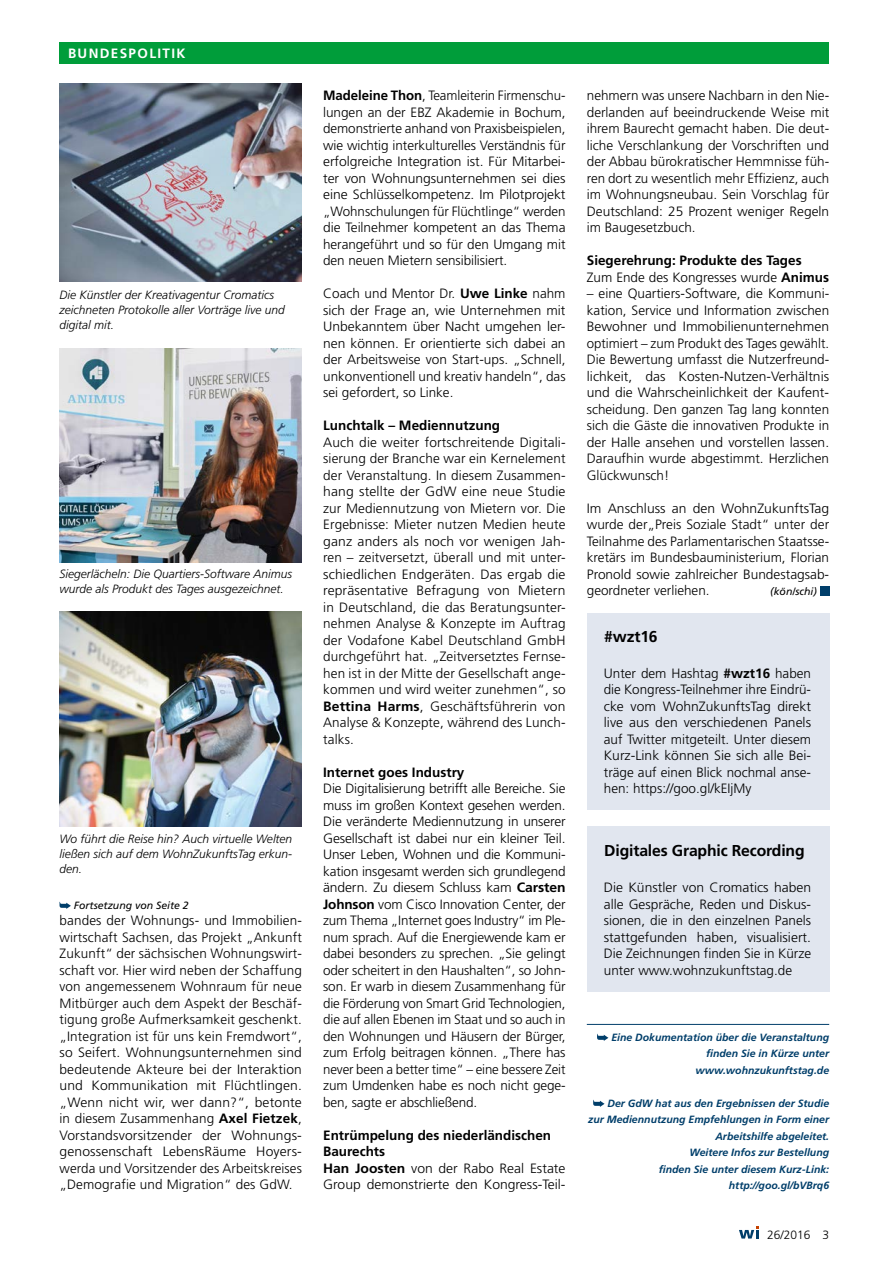
<style>
.page{position:relative;width:893px;height:1263px;background:#fff}
.page>*{position:absolute;margin:0;border:0;box-sizing:border-box;transform-origin:0 0}
.t1{font:700 15.75px "Frutiger";letter-spacing:-.01em;color:#000}
.t2{font:300 13.5px/16.5px "Frutiger";color:#000;text-align:justify}
.t3{font:700 13.5px/16.5px "Frutiger";color:#000}
.t4{font:700 13.5px "Frutiger";letter-spacing:.1em;color:#fff}
.t5{font:italic 300 12px/15px "Frutiger";color:#000}
.t6{font:300 12px "Frutiger";color:#000}
.t7{font:italic 700 10.5px/16.5px "Frutiger";color:#003e6a;text-align:right}
.t8{font:italic 10.5px "Frutiger";color:#000}
.s1{font-weight:700}
.s2{font-weight:300}
</style>
<div class="page">
<div style="left:60px;top:43px;width:769px;height:21px;background:#009d3a"></div>
<hr style="left:587px;top:1024px;width:242px;height:1px;background:#003e6a">
<div style="left:820px;top:586px;width:9px;height:9px;background:#003e6a"></div>
<svg style="left:597px;top:1034px;width:11px;height:7px"></svg>
<svg style="left:593px;top:1100px;width:12px;height:7px"></svg>
<img style="left:60px;top:348px;width:242px;height:214px">
<img style="left:60px;top:612px;width:242px;height:214px">
<svg style="left:60px;top:902px;width:11px;height:7px"></svg>
<div style="left:587px;top:613px;width:242px;height:197px;background:#e1e6ef"></div>
<div style="left:587px;top:826px;width:242px;height:165px;background:#e1e6ef"></div>
<img style="left:60px;top:83px;width:242px;height:198px">
<svg style="left:739px;top:1226px;width:20px;height:12px"></svg>
<p class="t4" style="left:68px;top:46px;width:119px">BUNDESPOLITIK</p>
<p class="t5" style="left:60px;top:288px;width:227px">Die Künstler der Kreativagentur Cromatics zeichneten Protokolle aller Vorträge live und digital mit.</p>
<p class="t5" style="left:60px;top:566px;width:234px">Siegerlächeln: Die Quartiers-Software Animus wurde als Produkt des Tages ausgezeichnet.</p>
<p class="t5" style="left:60px;top:832px;width:234px;text-align:justify">Wo führt die Reise hin? Auch virtuelle Welten ließen sich auf dem WohnZukunftsTag erkun&shy;den.</p>
<p class="t8" style="left:74px;top:899px;width:116px">Fortsetzung von Seite 2</p>
<p class="t2" style="left:60px;top:913px;width:244px">bandes der Wohnungs- und Immobilien&shy;wirtschaft Sachsen, das Projekt „Ankunft Zukunft“ der sächsischen Wohnungswirt&shy;schaft vor. Hier wird neben der Schaffung von angemessenem Wohnraum für neue Mitbürger auch dem Aspekt der Beschäf&shy;tigung große Aufmerksamkeit geschenkt. „Integration ist für uns kein Fremdwort“, so Seifert. Wohnungsunternehmen sind bedeutende Akteure bei der Interaktion und Kommunikation mit Flüchtlingen. „Wenn nicht wir, wer dann?“, betonte in diesem Zusammenhang <span class="s1">Axel Fietzek</span>, Vorstandsvorsitzender der Wohnungs&shy;genossenschaft LebensRäume Hoyers&shy;werda und Vorsitzender des Arbeitskreises „Demografie und Migration“ des GdW.</p>
<p class="t2" style="left:323px;top:88px;width:244px"><span class="s1">Madeleine Thon</span>, Teamleiterin Firmenschu&shy;lungen an der EBZ Akademie in Bochum, demonstrierte anhand von Praxisbeispielen, wie wichtig interkulturelles Verständnis für erfolgreiche Integration ist. Für Mitarbei&shy;ter von Wohnungsunternehmen sei dies eine Schlüsselkompetenz. Im Pilotprojekt „Wohnschulungen für Flüchtlinge“ werden die Teilnehmer kompetent an das Thema herangeführt und so für den Umgang mit den neuen Mietern sensibilisiert.</p>
<p class="t2" style="left:323px;top:286px;width:244px">Coach und Mentor Dr. <span class="s1">Uwe Linke</span> nahm sich der Frage an, wie Unternehmen mit Unbekanntem über Nacht umgehen ler&shy;nen können. Er orientierte sich dabei an der Arbeitsweise von Start-ups. „Schnell, unkonventionell und kreativ handeln“, das sei gefordert, so Linke.</p>
<p class="t3" style="left:323px;top:417px;width:179px">Lunchtalk – Mediennutzung</p>
<p class="t2" style="left:323px;top:434px;width:244px">Auch die weiter fortschreitende Digitali&shy;sierung der Branche war ein Kernelement der Veranstaltung. In diesem Zusammen&shy;hang stellte der GdW eine neue Studie zur Mediennutzung von Mietern vor. Die Ergebnisse: Mieter nutzen Medien heute ganz anders als noch vor wenigen Jah&shy;ren – zeitversetzt, überall und mit unter&shy;schiedlichen Endgeräten. Das ergab die repräsentative Befragung von Mietern in Deutschland, die das Beratungsunter&shy;nehmen Analyse &amp; Konzepte im Auftrag der Vodafone Kabel Deutschland GmbH durchgeführt hat. „Zeitversetztes Fernse&shy;hen ist in der Mitte der Gesellschaft ange&shy;kommen und wird weiter zunehmen“, so <span class="s1">Bettina Harms</span>, Geschäftsführerin von Analyse &amp; Konzepte, während des Lunch&shy;talks.</p>
<p class="t3" style="left:323px;top:764px;width:143px">Internet goes Industry</p>
<p class="t2" style="left:323px;top:781px;width:244px">Die Digitalisierung betrifft alle Bereiche. Sie muss im großen Kontext gesehen werden.<br>Die veränderte Mediennutzung in unserer Gesellschaft ist dabei nur ein kleiner Teil.<br>Unser Leben, Wohnen und die Kommuni&shy;kation insgesamt werden sich grundlegend ändern. Zu diesem Schluss kam <span class="s1">Carsten Johnson</span> vom Cisco Innovation Center, der zum Thema „Internet goes Industry“ im Ple&shy;num sprach. Auf die Energiewende kam er dabei besonders zu sprechen. „Sie gelingt oder scheitert in den Haushalten“, so John&shy;son. Er warb in diesem Zusammenhang für die Förderung von Smart Grid Technologien, die auf allen Ebenen im Staat und so auch in den Wohnungen und Häusern der Bürger, zum Erfolg beitragen können. „There has never been a better time“ – eine bessere Zeit zum Umdenken habe es noch nicht gege&shy;ben, sagte er abschließend.</p>
<p class="t2" style="left:323px;top:1127px;width:244px;text-align:left"><span class="s1">Entrümpelung des niederländischen<br>Baurechts<br>Han Joosten</span> von der Rabo Real Estate<br>Group demonstrierte den Kongress-Teil-</p>
<p class="t2" style="left:587px;top:88px;width:244px">nehmern was unsere Nachbarn in den Nie&shy;derlanden auf beeindruckende Weise mit ihrem Baurecht gemacht haben. Die deut&shy;liche Verschlankung der Vorschriften und der Abbau bürokratischer Hemmnisse füh&shy;ren dort zu wesentlich mehr Effizienz, auch im Wohnungsneubau. Sein Vorschlag für Deutschland: 25 Prozent weniger Regeln im Baugesetzbuch.</p>
<p class="t3" style="left:587px;top:252px;width:244px">Siegerehrung: Produkte des Tages<br><span class="s2">Zum Ende des Kongresses wurde</span> Animus</p>
<p class="t2" style="left:587px;top:286px;width:244px">– eine Quartiers-Software, die Kommuni&shy;kation, Service und Information zwischen Bewohner und Immobilienunternehmen optimiert – zum Produkt des Tages gewählt.<br>Die Bewertung umfasst die Nutzerfreund&shy;lichkeit, das Kosten-Nutzen-Verhältnis und die Wahrscheinlichkeit der Kaufent&shy;scheidung. Den ganzen Tag lang konnten sich die Gäste die innovativen Produkte in der Halle ansehen und vorstellen lassen.<br>Daraufhin wurde abgestimmt. Herzlichen Glückwunsch!</p>
<p class="t2" style="left:587px;top:500px;width:244px">Im Anschluss an den WohnZukunftsTag wurde der„Preis Soziale Stadt“ unter der Teilnahme des Parlamentarischen Staatsse&shy;kretärs im Bundesbauministerium, Florian Pronold sowie zahlreicher Bundestagsab&shy;geordneter verliehen.</p>
<p class="t8" style="left:770px;top:586px;width:48px">(kön/schi)</p>
<p class="t1" style="left:604px;top:627px;width:55px">#wzt16</p>
<p class="t2" style="left:604px;top:665px;width:209px">Unter dem Hashtag <span class="s1">#wzt16</span> haben die Kongress-Teilnehmer ihre Eindrü&shy;cke vom WohnZukunftsTag direkt live aus den verschiedenen Panels auf Twitter mitgeteilt. Unter diesem Kurz-Link können Sie sich alle Bei&shy;träge auf einen Blick nochmal anse&shy;hen: https://goo.gl/kEIjMy</p>
<p class="t1" style="left:604px;top:841px;width:202px">Digitales Graphic Recording</p>
<p class="t2" style="left:604px;top:880px;width:209px">Die Künstler von Cromatics haben alle Gespräche, Reden und Diskus&shy;sionen, die in den einzelnen Panels stattgefunden haben, visualisiert.<br>Die Zeichnungen finden Sie in Kürze unter www.wohnzukunftstag.de</p>
<p class="t7" style="left:611px;top:1029px;width:219px">Eine Dokumentation über die Veranstaltung finden Sie in Kürze unter www.wohnzukunftstag.de</p>
<p class="t7" style="left:588px;top:1095px;width:242px">Der GdW hat aus den Ergebnissen der Studie<br>zur Mediennutzung Empfehlungen in Form einer Arbeitshilfe abgeleitet.<br>Weitere Infos zur Bestellung<br>finden Sie unter diesem Kurz-Link: http://goo.gl/bVBrq6</p>
<p class="t6" style="left:767px;top:1227px;width:64px">26/2016 3</p>
</div>
